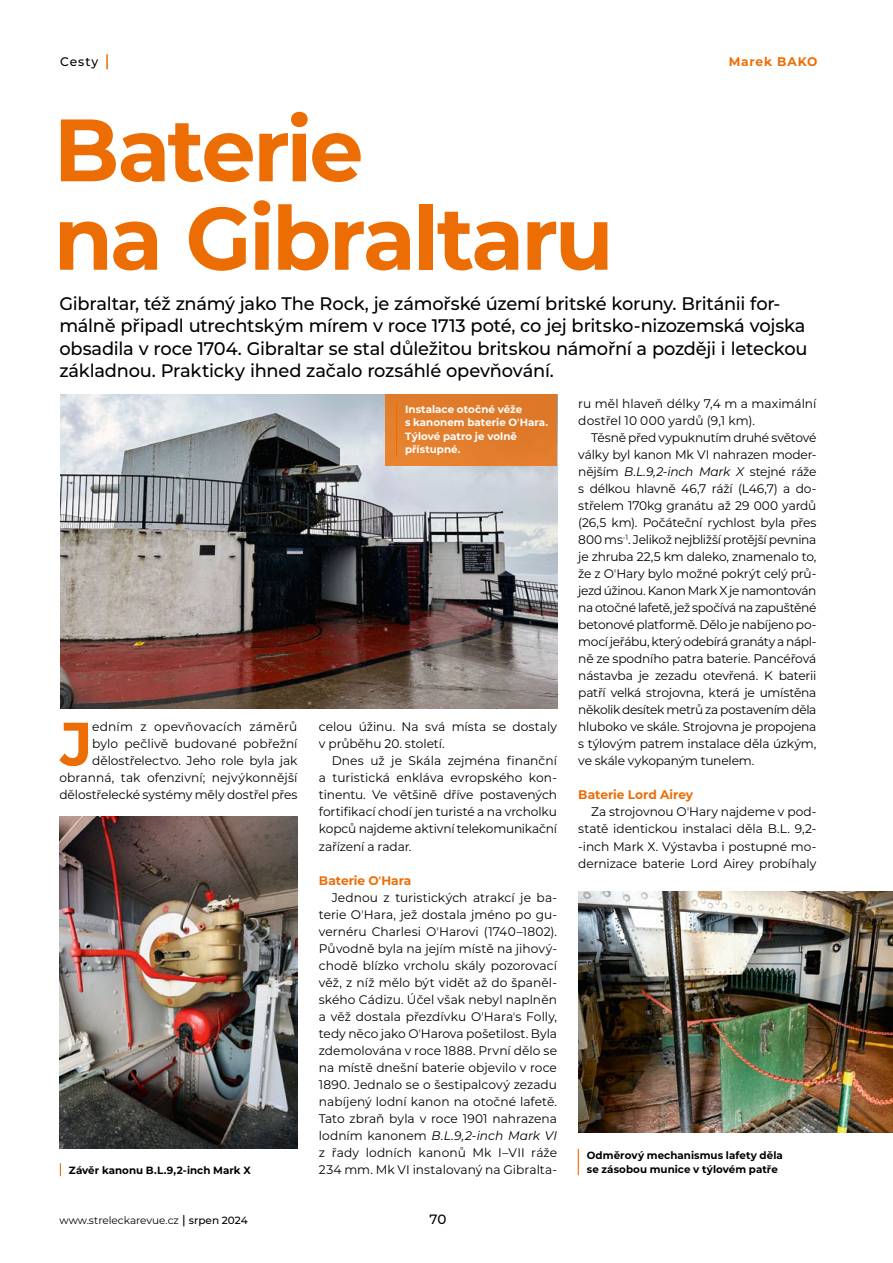
<style>
.page{position:relative;width:893px;height:1263px;background:#fff}
.page>*{position:absolute;margin:0;border:0;box-sizing:border-box;transform-origin:0 0}
.t1{font:700 88.35px/88.5px "Montserrat";letter-spacing:-.035em;color:#ed6d05}
.t2{font:700 61.05px "Montserrat";color:#ed6d05}
.t3{font:500 18.15px/22.5px "Montserrat";letter-spacing:-.015em;color:#000}
.t4{font:500 13.5px "Montserrat";color:#000}
.t5{font:12.45px/17px "Montserrat";letter-spacing:-.005em;color:#000;text-align:justify}
.t6{font:700 12.45px "Montserrat";color:#ed6d05}
.t7{font:700 12.45px "Montserrat";letter-spacing:.07em;color:#ed6d05}
.t8{font:500 12.45px "Montserrat";letter-spacing:.08em;color:#000}
.t9{font:700 10.5px/13.5px "Montserrat";letter-spacing:.005em;color:#000}
.t10{font:700 10.5px/13.5px "Montserrat";letter-spacing:.005em;color:#fff}
.t11{font:10.5px "Montserrat";letter-spacing:-.005em;color:#000}
.s1{font-style:italic}
.s2{font-weight:500;font-size:12px}
.s3{font-weight:500}
</style>
<div class="page">
<svg style="left:106px;top:54px;width:2px;height:15px"></svg>
<img style="left:61px;top:394px;width:496px;height:314px">
<img style="left:60px;top:816px;width:238px;height:333px">
<img style="left:578px;top:891px;width:315px;height:242px">
<svg style="left:60px;top:1163px;width:1px;height:13px"></svg>
<svg style="left:578px;top:1149px;width:1px;height:26px"></svg>
<div style="left:385px;top:394px;width:172px;height:72px;background:#e07d2b"></div>
<hr style="left:396px;top:402px;width:1px;height:54px;background:#ed6d05">
<p class="t8" style="left:60px;top:53px;width:40px">Cesty</p>
<h1 class="t1" style="left:54px;top:101px;width:561px">Baterie<br>na Gibraltaru</h1>
<p class="t7" style="left:729px;top:53px;width:90px">Marek BAKO</p>
<p class="t3" style="left:59px;top:291px;width:750px">Gibraltar, též známý jako The Rock, je zámořské území britské koruny. Británii for&shy;málně připadl utrechtským mírem v roce 1713 poté, co jej britsko-nizozemská vojska obsadila v roce 1704. Gibraltar se stal důležitou britskou námořní a později i leteckou základnou. Prakticky ihned začalo rozsáhlé opevňování.</p>
<p class="t10" style="left:405px;top:401px;width:145px">Instalace otočné věže<br>s kanonem baterie OʼHara.<br>Týlové patro je volně přístupné.</p>
<p class="t5" style="left:59px;top:718px;width:240px;text-align:right">edním z opevňovacích záměrů<br>bylo pečlivě budované pobřežní dělostřelectvo. Jeho role byla jak obranná, tak ofenzivní; nejvýkonnější dělostřelecké systémy měly dostřel přes</p>
<h2 class="t2" style="left:60px;top:700px;width:34px">J</h2>
<p class="t5" style="left:319px;top:718px;width:240px">celou úžinu. Na svá místa se dostaly v průběhu 20. století.</p>
<p class="t5" style="left:319px;top:752px;width:240px;text-indent:13px">Dnes už je Skála zejména finanční a turistická enkláva evropského kon&shy;tinentu. Ve většině dříve postavených fortifikací chodí jen turisté a na vrcholku kopců najdeme aktivní telekomunikační zařízení a radar.</p>
<p class="t6" style="left:319px;top:871px;width:94px">Baterie OʼHara</p>
<p class="t5" style="left:319px;top:888px;width:240px;text-indent:13px">Jednou z turistických atrakcí je ba&shy;terie OʼHara, jež dostala jméno po gu&shy;vernéru Charlesi OʼHarovi (1740–1802).<br>Původně byla na jejím místě na jihový&shy;chodě blízko vrcholu skály pozorovací věž, z níž mělo být vidět až do španěl&shy;ského Cádizu. Účel však nebyl naplněn a věž dostala přezdívku OʼHaraʼs Folly, tedy něco jako OʼHarova pošetilost. Byla zdemolována v roce 1888. První dělo se na místě dnešní baterie objevilo v roce 1890. Jednalo se o šestipalcový zezadu nabíjený lodní kanon na otočné lafetě.<br>Tato zbraň byla v roce 1901 nahrazena lodním kanonem <span class="s1">B.L.9,2-inch Mark VI </span>z řady lodních kanonů Mk I–VII ráže</p>
<p class="t9" style="left:69px;top:1162px;width:183px">Závěr kanonu B.L.9,2-inch Mark X</p>
<p class="t5" style="left:319px;top:1160px;width:240px">234 mm. Mk VI instalovaný na Gibralta-</p>
<p class="t11" style="left:60px;top:1213px;width:190px">www.streleckarevue.cz <span class="s2">|</span> <span class="s3">srpen 2024</span></p>
<p class="t4" style="left:429px;top:1210px;width:19px">70</p>
<p class="t5" style="left:578px;top:395px;width:240px">ru měl hlaveň délky 7,4 m a maximální dostřel 10 000 yardů (9,1 km).</p>
<p class="t5" style="left:578px;top:429px;width:240px;text-indent:13px">Těsně před vypuknutím druhé světové války byl kanon Mk VI nahrazen moder&shy;nějším <span class="s1">B.L.9,2-inch Mark X</span> stejné ráže s délkou hlavně 46,7 ráží (L46,7) a do&shy;střelem 170kg granátu až 29 000 yardů (26,5 km). Počáteční rychlost byla přes 800 ms<sup>-1</sup>. Jelikož nejbližší protější pevnina je zhruba 22,5 km daleko, znamenalo to, že z OʼHary bylo možné pokrýt celý prů&shy;jezd úžinou. Kanon Mark X je namontován na otočné lafetě, jež spočívá na zapuštěné betonové platformě. Dělo je nabíjeno po&shy;mocí jeřábu, který odebírá granáty a nápl&shy;ně ze spodního patra baterie. Pancéřová nástavba je zezadu otevřená. K baterii patří velká strojovna, která je umístěna několik desítek metrů za postavením děla hluboko ve skále. Strojovna je propojena s týlovým patrem instalace děla úzkým, ve skále vykopaným tunelem.</p>
<p class="t6" style="left:578px;top:786px;width:116px">Baterie Lord Airey</p>
<p class="t5" style="left:578px;top:803px;width:240px;text-indent:13px">Za strojovnou OʼHary najdeme v pod&shy;statě identickou instalaci děla B.L. 9,2- -inch Mark X. Výstavba i postupné mo&shy;dernizace baterie Lord Airey probíhaly</p>
<p class="t9" style="left:587px;top:1148px;width:198px">Odměrový mechanismus lafety děla se zásobou munice v týlovém patře</p>
</div>
